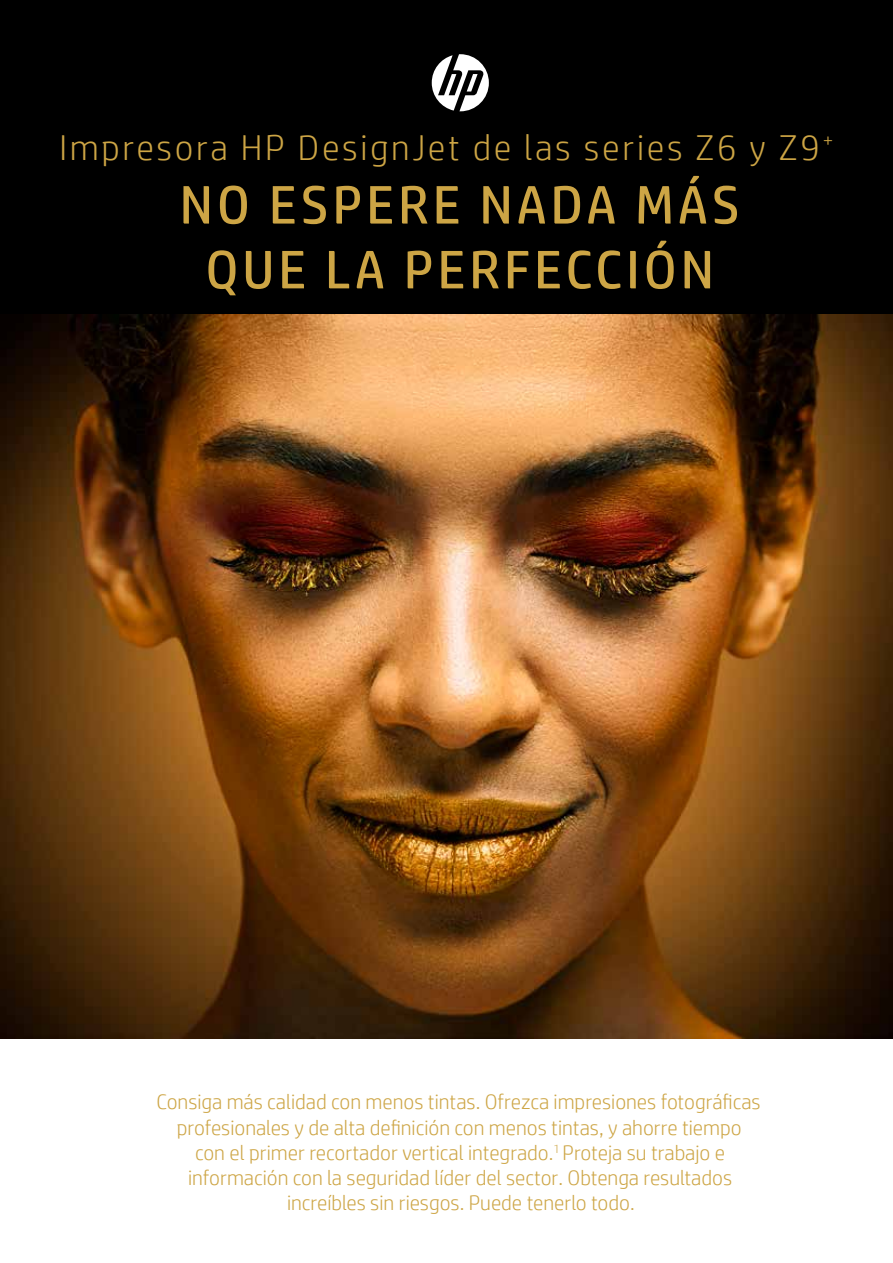
<style>
.page{position:relative;width:893px;height:1263px;background:#fff}
.page>*{position:absolute;margin:0;border:0;box-sizing:border-box;transform-origin:0 0}
.t1{font:54px/64.8px "HP Simplified";letter-spacing:.075em;color:#cda545;text-align:center}
.t2{font:300 36px "HP Simplified";letter-spacing:.075em;color:#cda545}
.t3{font:300 21px/25.2px "HP Simplified";color:#cda545;text-align:center}
</style>
<div class="page">
<div style="left:0;top:0;width:893px;height:315px;background:#000"></div>
<svg style="left:432px;top:54px;width:57px;height:57px"></svg>
<img style="left:0;top:315px;width:893px;height:723px">
<h2 class="t2" style="left:59px;top:124px;width:776px">Impresora HP DesignJet de las series Z6 y Z9<sup>+</sup></h2>
<h1 class="t1" style="left:180px;top:172px;width:561px">NO ESPERE NADA MÁS<br>QUE LA PERFECCIÓN</h1>
<p class="t3" style="left:157px;top:1089px;width:606px">Consiga más calidad con menos tintas. Ofrezca impresiones fotográficas profesionales y de alta definición con menos tintas, y ahorre tiempo<br>con el primer recortador vertical integrado.<sup>1</sup> Proteja su trabajo e información con la seguridad líder del sector. Obtenga resultados increíbles sin riesgos. Puede tenerlo todo.</p>
</div>
